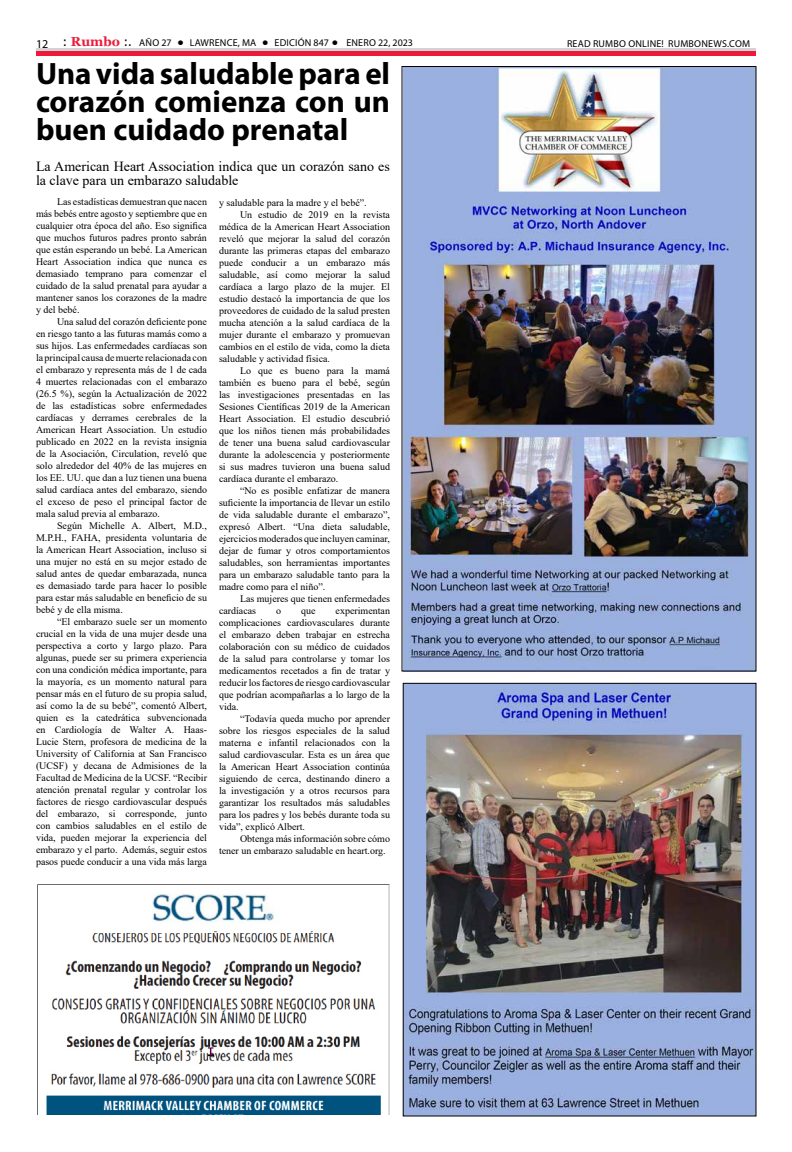
<style>
.page{position:relative;width:792px;height:1152px;background:#fff}
.page>*{position:absolute;margin:0;border:0;box-sizing:border-box;transform-origin:0 0}
.t1{font:700 31px/28px "Myriad Pro";color:#000;text-align:justify}
.t2{font:14px/14px "Times New Roman";color:#000}
.t3{font:10px/12px "Times New Roman";color:#000;text-align:justify}
.t4{font:10px "Myriad Pro";letter-spacing:.02em;color:#000}
.s1{font-size:12px}
.s2{font-family:"Tahoma";font-size:12px}
.s3{font-family:"Georgia";font-weight:700;font-size:13px;color:#ed1a3b}
.s4{font-family:"Tahoma";font-weight:700;color:#fff}
</style>
<div class="page">
<div style="left:36px;top:51px;width:720px;height:5px;background:#ed1a3b"></div>
<hr style="left:36px;top:48px;width:720px;height:3px;background:#d1d3d4">
<img style="left:404px;top:68px;width:350px;height:602px">
<img style="left:405px;top:685px;width:349px;height:429px">
<img style="left:37px;top:884px;width:353px;height:230px">
<p class="t4" style="left:36px;top:36px;width:379px"><span class="s1">12</span> <span class="s2">:</span> <span class="s3">Rumbo</span> <span class="s2">:.</span> AÑO 27 <span class="s4">•</span> LAWRENCE, MA <span class="s4">•</span> EDICIÓN 847 <span class="s4">•</span> ENERO 22, 2023</p>
<p class="t4" style="left:567px;top:37px;width:185px">READ RUMBO ONLINE! RUMBONEWS.COM</p>
<h1 class="t1" style="left:36px;top:59px;width:356px">Una vida saludable para el corazón comienza con un buen cuidado prenatal</h1>
<h2 class="t2" style="left:36px;top:159px;width:355px">La American Heart Association indica que un corazón sano es la clave para un embarazo saludable</h2>
<p class="t3" style="left:36px;top:195px;width:173px;text-indent:21px">Las estadísticas demuestran que nacen más bebés entre agosto y septiembre que en cualquier otra época del año. Eso significa que muchos futuros padres pronto sabrán que están esperando un bebé. La American Heart Association indica que nunca es demasiado temprano para comenzar el cuidado de la salud prenatal para ayudar a mantener sanos los corazones de la madre y del bebé.</p>
<p class="t3" style="left:36px;top:315px;width:173px;text-indent:21px">Una salud del corazón deficiente pone en riesgo tanto a las futuras mamás como a sus hijos. Las enfermedades cardíacas son la principal causa de muerte relacionada con el embarazo y representa más de 1 de cada 4 muertes relacionadas con el embarazo (26.5 %), según la Actualización de 2022 de las estadísticas sobre enfermedades cardíacas y derrames cerebrales de la American Heart Association. Un estudio publicado en 2022 en la revista insignia de la Asociación, Circulation, reveló que solo alrededor del 40% de las mujeres en los EE. UU. que dan a luz tienen una buena salud cardíaca antes del embarazo, siendo el exceso de peso el principal factor de mala salud previa al embarazo.</p>
<p class="t3" style="left:36px;top:519px;width:173px;text-indent:21px">Según Michelle A. Albert, M.D., M.P.H., FAHA, presidenta voluntaria de la American Heart Association, incluso si una mujer no está en su mejor estado de salud antes de quedar embarazada, nunca es demasiado tarde para hacer lo posible para estar más saludable en beneficio de su bebé y de ella misma.</p>
<p class="t3" style="left:36px;top:615px;width:173px;text-indent:21px">“El embarazo suele ser un momento crucial en la vida de una mujer desde una perspectiva a corto y largo plazo. Para algunas, puede ser su primera experiencia con una condición médica importante, para la mayoría, es un momento natural para pensar más en el futuro de su propia salud, así como la de su bebé”, comentó Albert, quien es la catedrática subvencionada en Cardiología de Walter A. Haas-Lucie Stern, profesora de medicina de la University of California at San Francisco (UCSF) y decana de Admisiones de la Facultad de Medicina de la UCSF. “Recibir atención prenatal regular y controlar los factores de riesgo cardiovascular después del embarazo, si corresponde, junto con cambios saludables en el estilo de vida, pueden mejorar la experiencia del embarazo y el parto. Además, seguir estos pasos puede conducir a una vida más larga</p>
<p class="t3" style="left:219px;top:197px;width:149px">y saludable para la madre y el bebé”.</p>
<p class="t3" style="left:240px;top:209px;width:151px">Un estudio de 2019 en la revista</p>
<p class="t3" style="left:219px;top:221px;width:173px">médica de la American Heart Association</p>
<p class="t3" style="left:219px;top:233px;width:173px">reveló que mejorar la salud del corazón</p>
<p class="t3" style="left:219px;top:245px;width:173px">durante las primeras etapas del embarazo</p>
<p class="t3" style="left:219px;top:257px;width:173px">puede conducir a un embarazo más</p>
<p class="t3" style="left:219px;top:269px;width:173px">saludable, así como mejorar la salud</p>
<p class="t3" style="left:219px;top:281px;width:173px">cardíaca a largo plazo de la mujer. El</p>
<p class="t3" style="left:219px;top:293px;width:173px">estudio destacó la importancia de que los</p>
<p class="t3" style="left:219px;top:305px;width:173px">proveedores de cuidado de la salud presten</p>
<p class="t3" style="left:219px;top:317px;width:173px">mucha atención a la salud cardíaca de la</p>
<p class="t3" style="left:219px;top:329px;width:173px">mujer durante el embarazo y promuevan</p>
<p class="t3" style="left:219px;top:341px;width:173px">cambios en el estilo de vida, como la dieta</p>
<p class="t3" style="left:219px;top:353px;width:113px">saludable y actividad física.</p>
<p class="t3" style="left:240px;top:365px;width:152px">Lo que es bueno para la mamá</p>
<p class="t3" style="left:219px;top:377px;width:173px">también es bueno para el bebé, según</p>
<p class="t3" style="left:219px;top:389px;width:173px">las investigaciones presentadas en las</p>
<p class="t3" style="left:219px;top:401px;width:173px">Sesiones Científicas 2019 de la American</p>
<p class="t3" style="left:219px;top:413px;width:172px">Heart Association. El estudio descubrió</p>
<p class="t3" style="left:219px;top:425px;width:173px">que los niños tienen más probabilidades</p>
<p class="t3" style="left:219px;top:437px;width:173px">de tener una buena salud cardiovascular</p>
<p class="t3" style="left:219px;top:449px;width:173px">durante la adolescencia y posteriormente</p>
<p class="t3" style="left:219px;top:461px;width:173px">si sus madres tuvieron una buena salud</p>
<p class="t3" style="left:219px;top:473px;width:121px">cardíaca durante el embarazo.</p>
<p class="t3" style="left:240px;top:485px;width:152px">“No es posible enfatizar de manera</p>
<p class="t3" style="left:219px;top:497px;width:173px">suficiente la importancia de llevar un estilo</p>
<p class="t3" style="left:219px;top:509px;width:173px">de vida saludable durante el embarazo”,</p>
<p class="t3" style="left:219px;top:521px;width:173px">expresó Albert. “Una dieta saludable,</p>
<p class="t3" style="left:219px;top:533px;width:173px">ejercicios moderados que incluyen caminar,</p>
<p class="t3" style="left:219px;top:545px;width:172px">dejar de fumar y otros comportamientos</p>
<p class="t3" style="left:219px;top:557px;width:173px">saludables, son herramientas importantes</p>
<p class="t3" style="left:219px;top:569px;width:173px">para un embarazo saludable tanto para la</p>
<p class="t3" style="left:219px;top:581px;width:108px">madre como para el niño”.</p>
<p class="t3" style="left:240px;top:593px;width:152px">Las mujeres que tienen enfermedades</p>
<p class="t3" style="left:219px;top:605px;width:39px">cardíacas</p>
<p class="t3" style="left:276px;top:605px;width:6px">o</p>
<p class="t3" style="left:301px;top:605px;width:16px">que</p>
<p class="t3" style="left:219px;top:605px;width:173px;text-indent:117px">experimentan complicaciones cardiovasculares durante el embarazo deben trabajar en estrecha colaboración con su médico de cuidados de la salud para controlarse y tomar los medicamentos recetados a fin de tratar y reducir los factores de riesgo cardiovascular que podrían acompañarlas a lo largo de la vida.</p>
<p class="t3" style="left:219px;top:713px;width:173px;text-indent:21px">“Todavía queda mucho por aprender sobre los riesgos especiales de la salud materna e infantil relacionados con la salud cardiovascular. Esta es un área que la American Heart Association continúa siguiendo de cerca, destinando dinero a la investigación y a otros recursos para garantizar los resultados más saludables para los padres y los bebés durante toda su vida”, explicó Albert.</p>
<p class="t3" style="left:219px;top:833px;width:173px;text-indent:21px">Obtenga más información sobre cómo tener un embarazo saludable en heart.org.</p>
</div>
